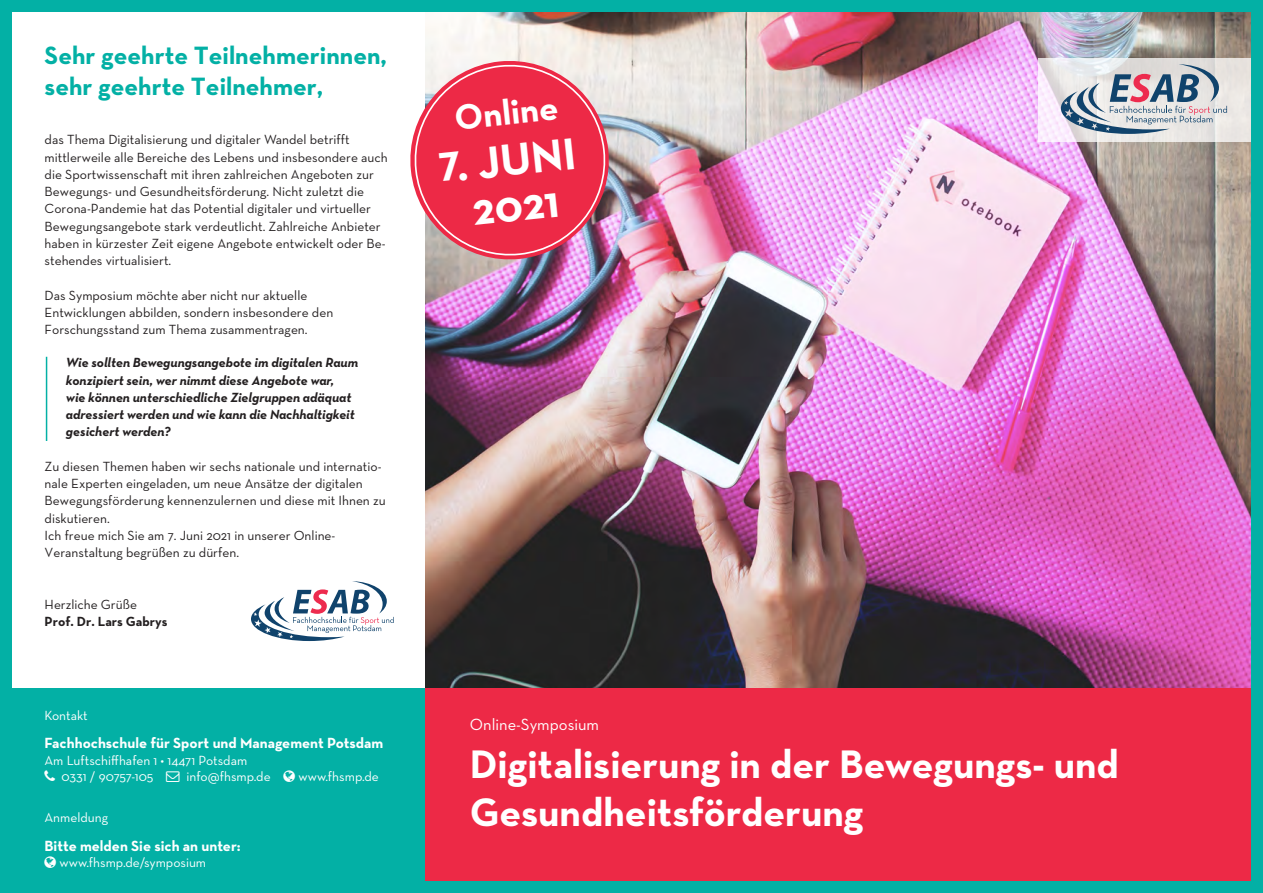
<style>
.page{position:relative;width:1263px;height:893px;background:#fff}
.page>*{position:absolute;margin:0;border:0;box-sizing:border-box;transform-origin:0 0}
.t1{font:700 45.45px/45.5px "Neutra Text";color:#fff}
.t2{font:700 40.5px/48.6px "Neutra Text";color:#fff}
.t3{font:700 36px "Neutra Text";color:#fff}
.t4{font:700 25.5px/30.6px "Neutra Text";color:#03b0a5}
.t5{font:16.5px "Neutra Text";color:#fff}
.t6{font:700 15px "Neutra Text";color:#fff}
.t7{font:13.5px/17.2px "Neutra Text";color:#231f20}
.t8{font:italic 700 13.5px/17.2px "Neutra Text";color:#231f20}
.t9{font:13.5px "Neutra Text";color:#fff}
.t10{font:700 13.5px/17.2px "Neutra Text";color:#231f20}
.s1{font-weight:400}
</style>
<div class="page">
<img style="left:425px;top:13px;width:825px;height:675px">
<div style="left:421px;top:688px;width:832px;height:198px;background:#ed2946"></div>
<div style="left:6px;top:688px;width:419px;height:198px;background:#03b0a5"></div>
<hr style="left:46px;top:357px;width:1px;height:84px;background:#03b0a5">
<svg style="left:251px;top:581px;width:143px;height:60px"></svg>
<svg style="left:1038px;top:58px;width:212px;height:83px;background:#ece6e8"></svg>
<div style="left:0;top:0;width:1263px;height:893px;border:12px solid #03b0a5"></div>
<svg style="left:1061px;top:64px;width:166px;height:70px;background:#b9bdc6"></svg>
<svg style="left:410px;top:56px;width:204px;height:209px;background:#e6596f"></svg>
<p class="t4" style="left:45px;top:40px;width:344px">Sehr geehrte Teilnehmerinnen, sehr geehrte Teilnehmer,</p>
<p class="t7" style="left:45px;top:131px;width:345px">das Thema Digitalisierung und digitaler Wandel betrifft mittlerweile alle Bereiche des Lebens und insbesondere auch die Sportwissenschaft mit ihren zahlreichen Angeboten zur Bewegungs- und Gesundheitsförderung. Nicht zuletzt die Corona-Pandemie hat das Potential digitaler und virtueller Bewegungsangebote stark verdeutlicht. Zahlreiche Anbieter haben in kürzester Zeit eigene Angebote entwickelt oder Be&shy;stehendes virtualisiert.</p>
<p class="t7" style="left:45px;top:286px;width:290px">Das Symposium möchte aber nicht nur aktuelle<br>Entwicklungen abbilden, sondern insbesondere den<br>Forschungsstand zum Thema zusammentragen.</p>
<p class="t8" style="left:66px;top:354px;width:294px">Wie sollten Bewegungsangebote im digitalen Raum konzipiert sein, wer nimmt diese Angebote war,<br>wie können unterschiedliche Zielgruppen adäquat adressiert werden und wie kann die Nachhaltigkeit gesichert werden?</p>
<p class="t7" style="left:45px;top:457px;width:343px">Zu diesen Themen haben wir sechs nationale und internatio&shy;nale Experten eingeladen, um neue Ansätze der digitalen Bewegungsförderung kennenzulernen und diese mit Ihnen zu diskutieren.<br>Ich freue mich Sie am 7. Juni 2021 in unserer Online-Veranstaltung begrüßen zu dürfen.</p>
<p class="t10" style="left:45px;top:595px;width:124px"><span class="s1">Herzliche Grüße<br></span>Prof. Dr. Lars Gabrys</p>
<p class="t9" style="left:44px;top:707px;width:45px">Kontakt</p>
<p class="t6" style="left:44px;top:734px;width:340px">Fachhochschule für Sport und Management Potsdam</p>
<p class="t9" style="left:44px;top:752px;width:204px">Am Luftschiffhafen 1 • 14471 Potsdam</p>
<p class="t9" style="left:62px;top:768px;width:93px">0331 / 90757-105</p>
<p class="t9" style="left:186px;top:768px;width:86px">info@fhsmp.de</p>
<p class="t9" style="left:298px;top:768px;width:82px">www.fhsmp.de</p>
<p class="t9" style="left:44px;top:809px;width:65px">Anmeldung</p>
<p class="t6" style="left:44px;top:836px;width:198px">Bitte melden Sie sich an unter:</p>
<p class="t9" style="left:59px;top:854px;width:148px">www.fhsmp.de/symposium</p>
<p class="t3" style="left:452px;top:96px;width:106px;rotate:-6deg">Online</p>
<p class="t1" style="left:454px;top:142px;width:121px;rotate:-6deg">. JUNI<br>2021</p>
<p class="t5" style="left:470px;top:714px;width:131px">Online-Symposium</p>
<p class="t2" style="left:470px;top:739px;width:650px">Digitalisierung in der Bewegungs- und<br>Gesundheitsförderung</p>
</div>
